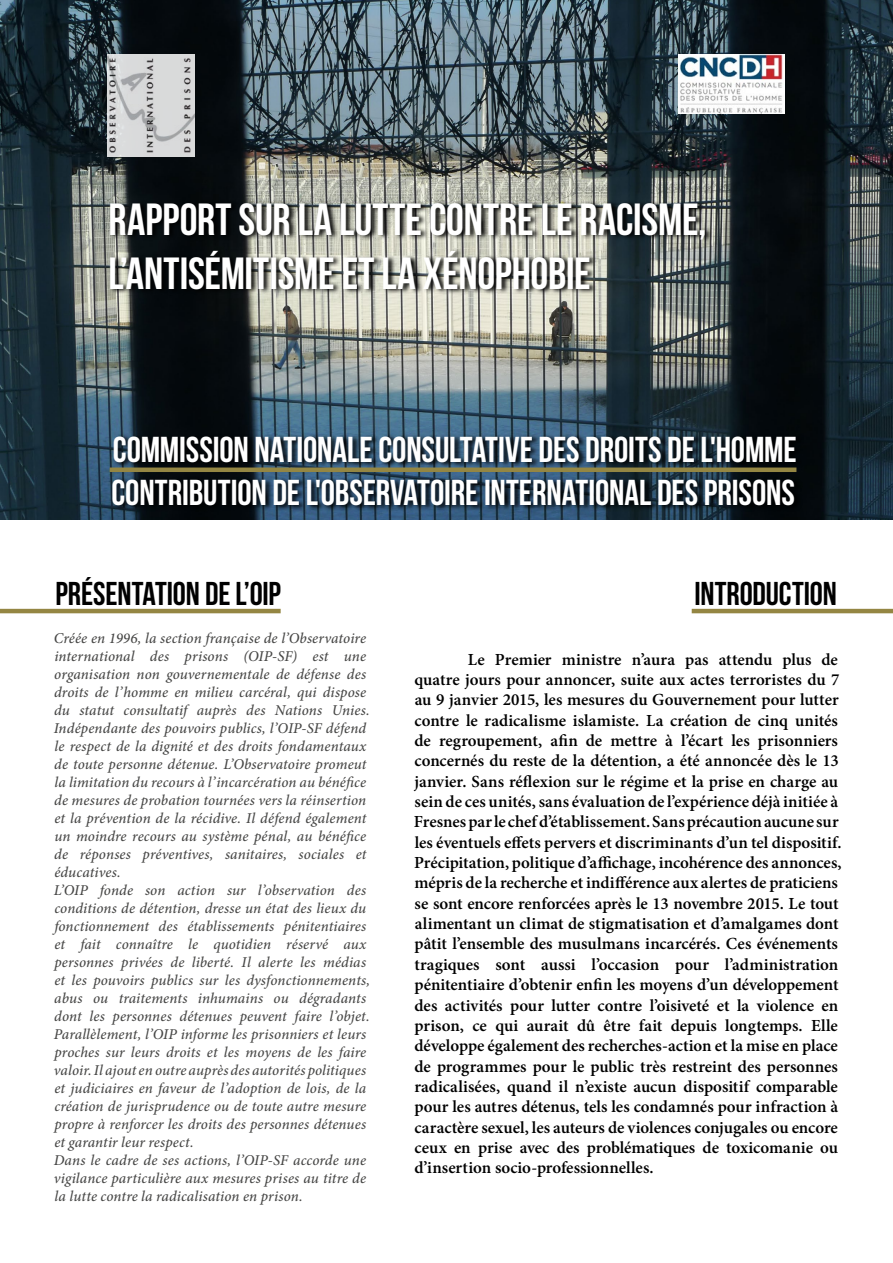
<style>
.page{position:relative;width:893px;height:1263px;background:#fff}
.page>*{position:absolute;margin:0;border:0;box-sizing:border-box;transform-origin:0 0}
.t1{font:45px/54px "Bebas Neue";letter-spacing:-.005em;color:#fff}
.t2{font:36px/43.2px "Bebas Neue";letter-spacing:-.005em;color:#fff}
.t3{font:33px "Bebas Neue";letter-spacing:-.005em;color:#000}
.t4{font:600 16.95px/20.4px "Minion Pro";color:#000}
.t5{font:italic 500 15px/18px "Minion Pro";letter-spacing:.005em;color:#474746}
</style>
<div class="page">
<img style="left:0;top:0;width:893px;height:520px">
<img style="left:107px;top:54px;width:88px;height:102px">
<img style="left:679px;top:54px;width:105px;height:60px">
<svg style="left:110px;top:200px;width:694px;height:311px;background:#475054"></svg>
<div style="left:110px;top:467px;width:686px;height:5px;background:#948643"></div>
<hr style="left:0;top:609px;width:281px;height:4px;background:#948643">
<hr style="left:692px;top:609px;width:201px;height:4px;background:#948643">
<h1 class="t1" style="left:109px;top:192px;width:599px">RAPPORT SUR LA LUTTE CONTRE LE RACISME,<br>L’ANTISÉMITISME ET LA XÉNOPHOBIE</h1>
<h2 class="t2" style="left:111px;top:427px;width:687px">COMMISSION NATIONALE CONSULTATIVE DES DROITS DE L'HOMME<br>CONTRIBUTION DE L'OBSERVATOIRE INTERNATIONAL DES PRISONS</h2>
<h3 class="t3" style="left:55px;top:575px;width:227px">PRÉSENTATION DE L’OIP</h3>
<p class="t5" style="left:54px;top:629px;width:318px">Créée en 1996, la section française de l’Observatoire international des prisons (OIP-SF) est une organisation non gouvernementale de défense des droits de l’homme en milieu carcéral, qui dispose du statut consultatif auprès des Nations Unies.<br>Indépendante des pouvoirs publics, l’OIP-SF défend le respect de la dignité et des droits fondamentaux de toute personne détenue. L’Observatoire promeut la limitation du recours à l’incarcération au bénéfice de mesures de probation tournées vers la réinsertion et la prévention de la récidive. Il défend également un moindre recours au système pénal, au bénéfice de réponses préventives, sanitaires, sociales et éducatives.<br>L’OIP fonde son action sur l’observation des conditions de détention, dresse un état des lieux du fonctionnement des établissements pénitentiaires et fait connaître le quotidien réservé aux personnes privées de liberté. Il alerte les médias et les pouvoirs publics sur les dysfonctionnements, abus ou traitements inhumains ou dégradants dont les personnes détenues peuvent faire l’objet.<br>Parallèlement, l’OIP informe les prisonniers et leurs proches sur leurs droits et les moyens de les faire valoir. Il ajout en outre auprès des autorités politiques et judiciaires en faveur de l’adoption de lois, de la création de jurisprudence ou de toute autre mesure propre à renforcer les droits des personnes détenues et garantir leur respect.<br>Dans le cadre de ses actions, l’OIP-SF accorde une vigilance particulière aux mesures prises au titre de la lutte contre la radicalisation en prison.</p>
<h3 class="t3" style="left:694px;top:575px;width:144px">INTRODUCTION</h3>
<p class="t4" style="left:414px;top:649px;width:429px;text-indent:54px">Le Premier ministre n’aura pas attendu plus de quatre jours pour annoncer, suite aux actes terroristes du 7 au 9 janvier 2015, les mesures du Gouvernement pour lutter contre le radicalisme islamiste. La création de cinq unités de regroupement, afin de mettre à l’écart les prisonniers concernés du reste de la détention, a été annoncée dès le 13 janvier. Sans réflexion sur le régime et la prise en charge au sein de ces unités, sans évaluation de l’expérience déjà initiée à Fresnes par le chef d’établissement. Sans précaution aucune sur les éventuels effets pervers et discriminants d’un tel dispositif.<br>Précipitation, politique d’affichage, incohérence des annonces, mépris de la recherche et indifférence aux alertes de praticiens se sont encore renforcées après le 13 novembre 2015. Le tout alimentant un climat de stigmatisation et d’amalgames dont pâtit l’ensemble des musulmans incarcérés. Ces événements tragiques sont aussi l’occasion pour l’administration pénitentiaire d’obtenir enfin les moyens d’un développement des activités pour lutter contre l’oisiveté et la violence en prison, ce qui aurait dû être fait depuis longtemps. Elle développe également des recherches-action et la mise en place de programmes pour le public très restreint des personnes radicalisées, quand il n’existe aucun dispositif comparable pour les autres détenus, tels les condamnés pour infraction à caractère sexuel, les auteurs de violences conjugales ou encore ceux en prise avec des problématiques de toxicomanie ou d’insertion socio-professionnelles.</p>
</div>
